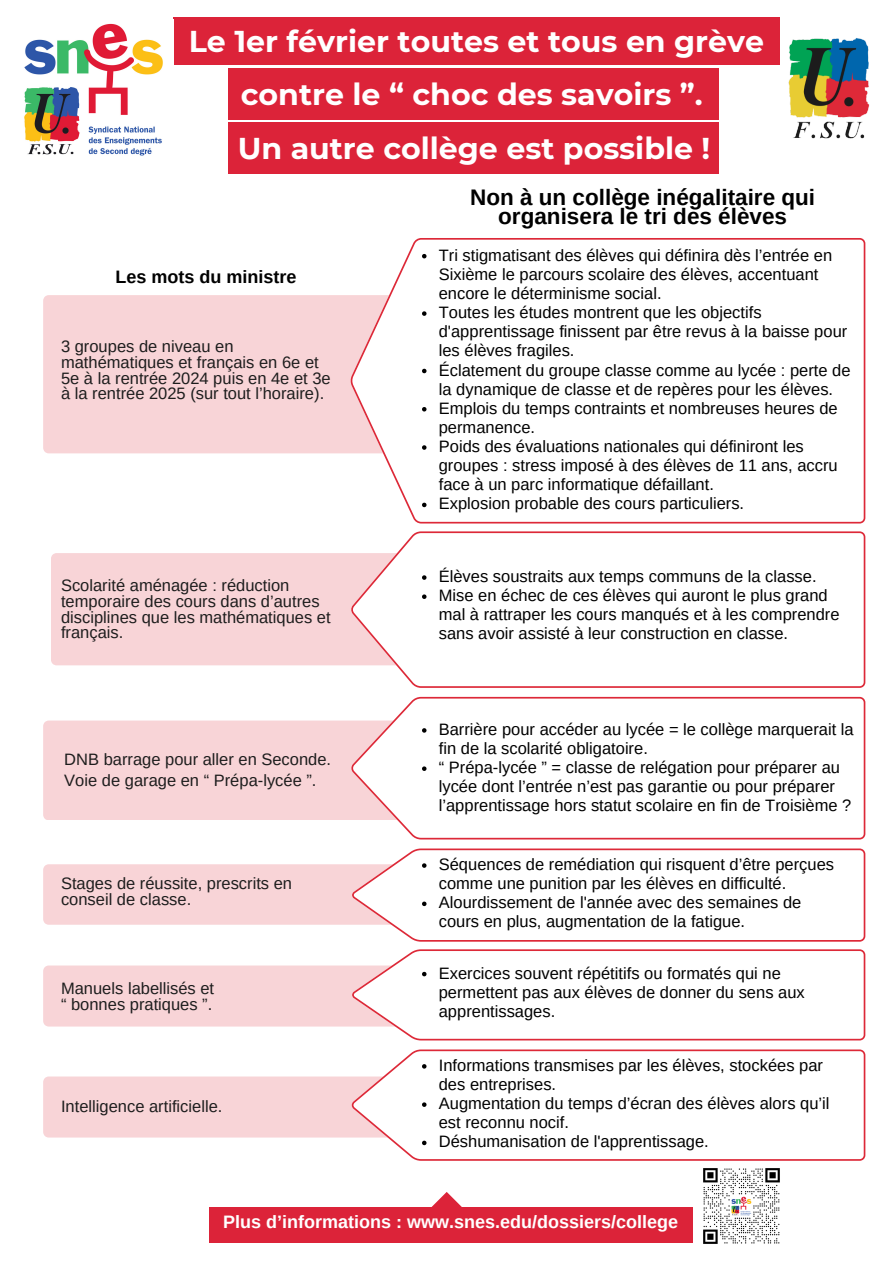
<style>
.page{position:relative;width:893px;height:1264px;background:#fff}
.page>*{position:absolute;margin:0;border:0;box-sizing:border-box;transform-origin:0 0}
.t1{font:700 30px "Montserrat";color:#fff}
.t2{font:700 22.5px/19.2px "Arimo";color:#000;text-align:center}
.t3{font:700 18px "Arimo";color:#fff}
.t4{font:700 18px "Arimo";color:#000}
.t5{font:16.5px/19.2px "Arimo";color:#000}
.t6{font:16.5px/15.8px "Arimo";color:#1d1d1d}
</style>
<div class="page">
<div style="left:43px;top:295px;width:307px;height:158px;background:#f8d4d7"></div>
<svg style="left:350px;top:238px;width:515px;height:285px"></svg>
<div style="left:51px;top:553px;width:299px;height:112px;background:#f8d4d7"></div>
<svg style="left:350px;top:531px;width:515px;height:157px"></svg>
<svg style="left:394px;top:697px;width:471px;height:142px"></svg>
<svg style="left:352px;top:848px;width:513px;height:93px"></svg>
<svg style="left:352px;top:949px;width:513px;height:91px"></svg>
<svg style="left:384px;top:1049px;width:481px;height:111px"></svg>
<svg style="left:431px;top:1192px;width:31px;height:15px"></svg>
<div style="left:209px;top:1207px;width:483px;height:35px;background:#dc2339"></div>
<img style="left:703px;top:1168px;width:77px;height:76px">
<svg style="left:422px;top:254px;width:4px;height:4px"></svg>
<svg style="left:422px;top:311px;width:4px;height:5px"></svg>
<svg style="left:422px;top:369px;width:4px;height:4px"></svg>
<svg style="left:422px;top:407px;width:4px;height:4px"></svg>
<svg style="left:422px;top:445px;width:4px;height:5px"></svg>
<svg style="left:422px;top:502px;width:4px;height:5px"></svg>
<svg style="left:422px;top:575px;width:4px;height:5px"></svg>
<svg style="left:422px;top:594px;width:4px;height:5px"></svg>
<svg style="left:43px;top:720px;width:418px;height:100px"></svg>
<svg style="left:43px;top:863px;width:433px;height:61px"></svg>
<svg style="left:43px;top:965px;width:433px;height:61px"></svg>
<svg style="left:422px;top:1064px;width:4px;height:4px"></svg>
<svg style="left:43px;top:1076px;width:449px;height:69px"></svg>
<div style="left:174px;top:17px;width:605px;height:47px;background:#dc2339"></div>
<img style="left:24px;top:23px;width:139px;height:133px">
<img style="left:788px;top:38px;width:82px;height:101px">
<div style="left:228px;top:69px;width:490px;height:50px;background:#dc2339"></div>
<div style="left:228px;top:123px;width:490px;height:51px;background:#dc2339"></div>
<p class="t1" style="left:189px;top:23px;width:577px">Le 1er février toutes et tous en grève</p>
<p class="t1" style="left:241px;top:76px;width:463px">contre le “ choc des savoirs ”.</p>
<p class="t1" style="left:238px;top:130px;width:474px">Un autre collège est possible !</p>
<p class="t4" style="left:115px;top:266px;width:182px">Les mots du ministre</p>
<p class="t6" style="left:61px;top:338px;width:271px">3 groupes de niveau en mathématiques et français en 6e et<br>5e à la rentrée 2024 puis en 4e et 3e à la rentrée 2025 (sur tout l’horaire).</p>
<p class="t6" style="left:61px;top:577px;width:271px">Scolarité aménagée : réduction temporaire des cours dans d’autres disciplines que les mathématiques et français.</p>
<p class="t6" style="left:64px;top:751px;width:268px">DNB barrage pour aller en Seconde.</p>
<p class="t6" style="left:64px;top:772px;width:254px">Voie de garage en “ Prépa-lycée ”.</p>
<p class="t6" style="left:61px;top:875px;width:232px">Stages de réussite, prescrits en conseil de classe.</p>
<p class="t6" style="left:61px;top:980px;width:155px">Manuels labellisés et</p>
<p class="t6" style="left:61px;top:996px;width:153px">“ bonnes pratiques ”.</p>
<p class="t6" style="left:61px;top:1097px;width:163px">Intelligence artificielle.</p>
<p class="t2" style="left:470px;top:188px;width:346px">Non à un collège inégalitaire qui organisera le tri des élèves</p>
<p class="t5" style="left:439px;top:245px;width:395px">Tri stigmatisant des élèves qui définira dès l’entrée en<br>Sixième le parcours scolaire des élèves, accentuant encore le déterminisme social.</p>
<p class="t5" style="left:439px;top:303px;width:410px">Toutes les études montrent que les objectifs d'apprentissage finissent par être revus à la baisse pour les élèves fragiles.</p>
<p class="t5" style="left:439px;top:360px;width:413px">Éclatement du groupe classe comme au lycée : perte de la dynamique de classe et de repères pour les élèves.</p>
<p class="t5" style="left:439px;top:398px;width:400px">Emplois du temps contraints et nombreuses heures de permanence.</p>
<p class="t5" style="left:439px;top:436px;width:400px">Poids des évaluations nationales qui définiront les groupes : stress imposé à des élèves de 11 ans, accru face à un parc informatique défaillant.</p>
<p class="t5" style="left:439px;top:494px;width:307px">Explosion probable des cours particuliers.</p>
<p class="t5" style="left:439px;top:566px;width:379px">Élèves soustraits aux temps communs de la classe.</p>
<p class="t5" style="left:439px;top:586px;width:402px">Mise en échec de ces élèves qui auront le plus grand mal à rattraper les cours manqués et à les comprendre sans avoir assisté à leur construction en classe.</p>
<p class="t5" style="left:439px;top:719px;width:416px">Barrière pour accéder au lycée = le collège marquerait la fin de la scolarité obligatoire.</p>
<p class="t5" style="left:439px;top:757px;width:414px">“ Prépa-lycée ” = classe de relégation pour préparer au lycée dont l’entrée n’est pas garantie ou pour préparer l’apprentissage hors statut scolaire en fin de Troisième ?</p>
<p class="t5" style="left:439px;top:854px;width:397px">Séquences de remédiation qui risquent d’être perçues comme une punition par les élèves en difficulté.</p>
<p class="t5" style="left:439px;top:893px;width:364px">Alourdissement de l'année avec des semaines de cours en plus, augmentation de la fatigue.</p>
<p class="t5" style="left:439px;top:963px;width:367px">Exercices souvent répétitifs ou formatés qui ne permettent pas aux élèves de donner du sens aux apprentissages.</p>
<p class="t5" style="left:439px;top:1055px;width:385px">Informations transmises par les élèves, stockées par des entreprises.</p>
<p class="t5" style="left:439px;top:1093px;width:392px">Augmentation du temps d’écran des élèves alors qu’il est reconnu nocif.</p>
<p class="t5" style="left:439px;top:1132px;width:271px">Déshumanisation de l'apprentissage.</p>
<p class="t3" style="left:223px;top:1211px;width:456px">Plus d’informations : www.snes.edu/dossiers/college</p>
</div>
